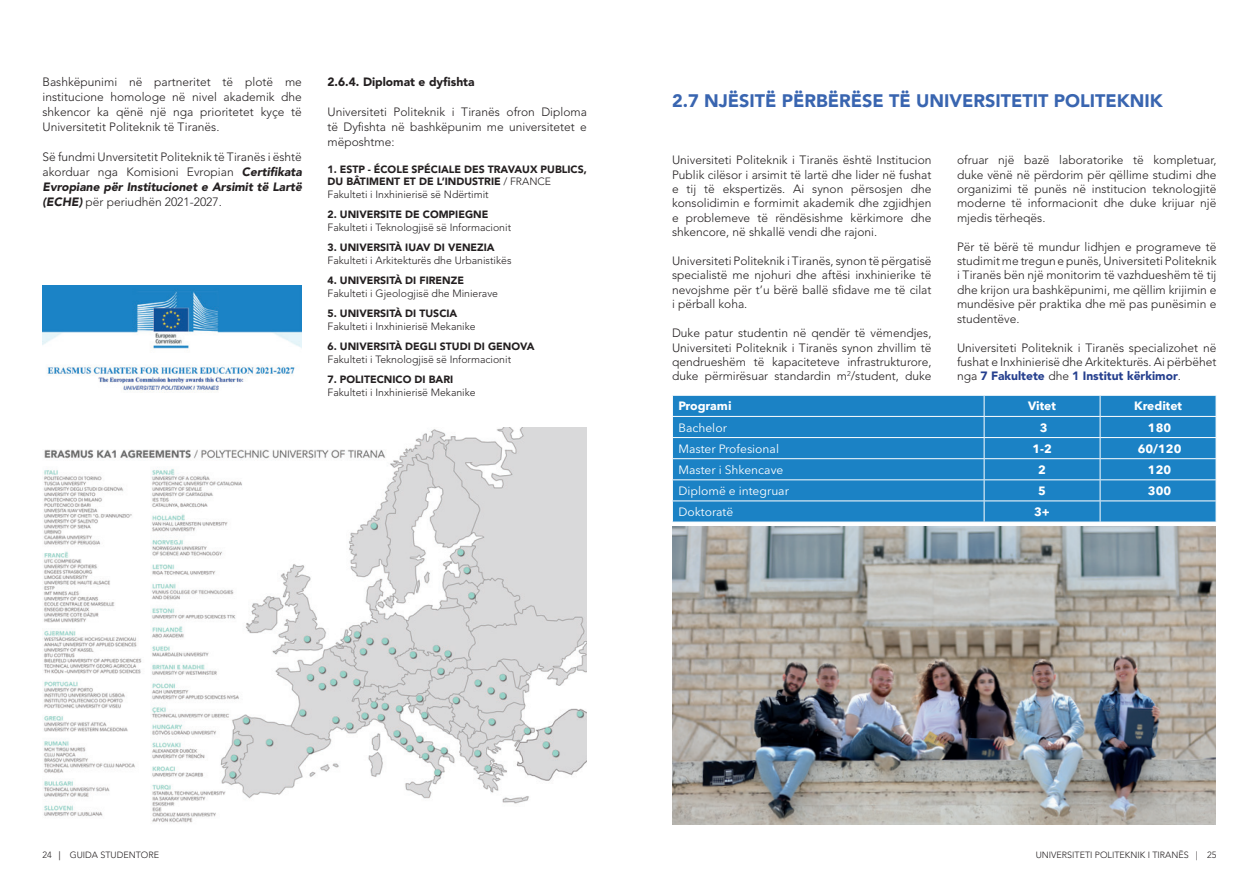
<style>
.page{position:relative;width:1259px;height:893px;background:#fff}
.page>*{position:absolute;margin:0;border:0;box-sizing:border-box;transform-origin:0 0}
.t1{font:900 18px "Avenir LT Std";color:#3965b0}
.t2{font:300 12px/14.4px "Avenir LT Std";color:#231f20;text-align:justify}
.t3{font:12px "Avenir Next LT Pro";color:#fff}
.t4{font:700 12px "Avenir Next LT Pro";color:#fff}
.t5{font:900 12px "Avenir LT Std";color:#231f20}
.t6{font:300 10.5px "Avenir LT Std";color:#231f20}
.t7{font:900 10.5px/12px "Avenir LT Std";color:#231f20}
.t8{font:300 9px "Avenir LT Std";color:#231f20}
.s1{font-weight:900;font-style:italic}
.s2{font-weight:300}
.s3{font-weight:900;color:#253f8e}
.s4{font-family:"Minion Pro";font-weight:400}
</style>
<div class="page">
<img style="left:43px;top:285px;width:259px;height:108px">
<div style="left:673px;top:396px;width:542px;height:126px;background:#1b82c5"></div>
<hr style="left:672px;top:416px;width:312px;height:1px;background:#fff">
<hr style="left:984px;top:416px;width:116px;height:1px;background:#fff">
<hr style="left:1100px;top:416px;width:116px;height:1px;background:#fff">
<hr style="left:672px;top:437px;width:312px;height:1px;background:#fff">
<hr style="left:984px;top:437px;width:116px;height:1px;background:#fff">
<hr style="left:1100px;top:437px;width:116px;height:1px;background:#fff">
<hr style="left:672px;top:458px;width:312px;height:1px;background:#fff">
<hr style="left:984px;top:458px;width:116px;height:1px;background:#fff">
<hr style="left:1100px;top:458px;width:116px;height:1px;background:#fff">
<hr style="left:672px;top:479px;width:312px;height:1px;background:#fff">
<hr style="left:984px;top:479px;width:116px;height:1px;background:#fff">
<hr style="left:1100px;top:479px;width:116px;height:1px;background:#fff">
<hr style="left:672px;top:501px;width:312px;height:1px;background:#fff">
<svg style="left:672px;top:396px;width:1px;height:126px"></svg>
<hr style="left:984px;top:501px;width:116px;height:1px;background:#fff">
<svg style="left:983px;top:396px;width:1px;height:126px"></svg>
<hr style="left:1100px;top:501px;width:116px;height:1px;background:#fff">
<svg style="left:1099px;top:396px;width:1px;height:126px"></svg>
<svg style="left:1215px;top:396px;width:1px;height:126px"></svg>
<img style="left:673px;top:526px;width:542px;height:299px">
<img style="left:43px;top:428px;width:544px;height:395px">
<p class="t2" style="left:43px;top:74px;width:261px;line-height:15px">Bashkëpunimi në partneritet të plotë me institucione homologe në nivel akademik dhe shkencor ka qënë një nga prioritetet kyçe të Universitetit Politeknik të Tiranës.</p>
<p class="t2" style="left:43px;top:149px;width:261px;line-height:15px">Së fundmi Unversitetit Politeknik të Tiranës i është akorduar nga Komisioni Evropian <span class="s1">Certifikata Evropiane për Institucionet e Arsimit të Lartë (ECHE)</span> për periudhën 2021-2027.</p>
<p class="t5" style="left:327px;top:74px;width:149px">2.6.4. Diplomat e dyfishta</p>
<p class="t2" style="left:327px;top:104px;width:261px;line-height:15px">Universiteti Politeknik i Tiranës ofron Diploma të Dyfishta në bashkëpunim me universitetet e mëposhtme:</p>
<p class="t7" style="left:327px;top:163px;width:261px">1. ESTP - ÉCOLE SPÉCIALE DES TRAVAUX PUBLICS,<br>DU BÂTIMENT ET DE L’INDUSTRIE <span class="s2">/ FRANCE</span></p>
<p class="t6" style="left:327px;top:188px;width:163px">Fakulteti i Inxhinierisë së Ndërtimit</p>
<p class="t7" style="left:327px;top:208px;width:162px">2. UNIVERSITE DE COMPIEGNE</p>
<p class="t6" style="left:327px;top:221px;width:185px">Fakulteti i Teknologjisë së Informacionit</p>
<p class="t7" style="left:327px;top:241px;width:169px">3. UNIVERSITÀ IUAV DI VENEZIA</p>
<p class="t6" style="left:327px;top:254px;width:185px">Fakulteti i Arkitekturës dhe Urbanistikës</p>
<p class="t7" style="left:327px;top:274px;width:138px">4. UNIVERSITÀ DI FIRENZE</p>
<p class="t6" style="left:327px;top:287px;width:172px">Fakulteti i Gjeologjisë dhe Minierave</p>
<p class="t7" style="left:327px;top:307px;width:131px">5. UNIVERSITÀ DI TUSCIA</p>
<p class="t6" style="left:327px;top:320px;width:150px">Fakulteti i Inxhinierisë Mekanike</p>
<p class="t7" style="left:327px;top:340px;width:209px">6. UNIVERSITÀ DEGLI STUDI DI GENOVA</p>
<p class="t6" style="left:327px;top:353px;width:185px">Fakulteti i Teknologjisë së Informacionit</p>
<p class="t7" style="left:327px;top:373px;width:127px">7. POLITECNICO DI BARI</p>
<p class="t6" style="left:327px;top:386px;width:150px">Fakulteti i Inxhinierisë Mekanike</p>
<h1 class="t1" style="left:672px;top:90px;width:492px">2.7 NJËSITË PËRBËRËSE TË UNIVERSITETIT POLITEKNIK</h1>
<p class="t2" style="left:957px;top:153px;width:261px">ofruar një bazë laboratorike të kompletuar, duke vënë në përdorim për qëllime studimi dhe organizimi të punës në institucion teknologjitë moderne të informacionit dhe duke krijuar një mjedis tërheqës.</p>
<p class="t2" style="left:957px;top:239px;width:261px">Për të bërë të mundur lidhjen e programeve të studimit me tregun e punës, Universiteti Politeknik i Tiranës bën një monitorim të vazhdueshëm të tij dhe krijon ura bashkëpunimi, me qëllim krijimin e mundësive për praktika dhe më pas punësimin e studentëve.</p>
<p class="t2" style="left:957px;top:340px;width:261px">Universiteti Politeknik i Tiranës specializohet në fushat e Inxhinierisë dhe Arkitekturës. Ai përbëhet nga <span class="s3">7 Fakultete</span> dhe <span class="s3">1 Institut kërkimor</span>.</p>
<p class="t2" style="left:672px;top:153px;width:261px">Universiteti Politeknik i Tiranës është Institucion Publik cilësor i arsimit të lartë dhe lider në fushat e tij të ekspertizës. Ai synon përsosjen dhe konsolidimin e formimit akademik dhe zgjidhjen e problemeve të rëndësishme kërkimore dhe shkencore, në shkallë vendi dhe rajoni.</p>
<p class="t2" style="left:672px;top:254px;width:261px">Universiteti Politeknik i Tiranës, synon të përgatisë specialistë me njohuri dhe aftësi inxhinierike të nevojshme për t’u bërë ballë sfidave me të cilat i përball koha.</p>
<p class="t2" style="left:672px;top:326px;width:261px">Duke patur studentin në qendër të vëmendjes, Universiteti Politeknik i Tiranës synon zhvillim të qendrueshëm të kapaciteteve infrastrukturore, duke përmirësuar standardin m<sup>2</sup>/student, duke</p>
<p class="t4" style="left:678px;top:399px;width:55px">Programi</p>
<p class="t4" style="left:1028px;top:399px;width:29px">Vitet</p>
<p class="t4" style="left:1134px;top:399px;width:49px">Kreditet</p>
<p class="t3" style="left:678px;top:420px;width:50px">Bachelor</p>
<p class="t4" style="left:1039px;top:420px;width:9px">3</p>
<p class="t4" style="left:1148px;top:420px;width:25px">180</p>
<p class="t3" style="left:678px;top:441px;width:102px">Master Profesional</p>
<p class="t4" style="left:1032px;top:441px;width:21px">1-2</p>
<p class="t4" style="left:1137px;top:441px;width:45px">60/120</p>
<p class="t3" style="left:678px;top:462px;width:106px">Master i Shkencave</p>
<p class="t4" style="left:1038px;top:462px;width:9px">2</p>
<p class="t4" style="left:1148px;top:462px;width:25px">120</p>
<p class="t3" style="left:678px;top:484px;width:112px">Diplomë e integruar</p>
<p class="t4" style="left:1038px;top:483px;width:9px">5</p>
<p class="t4" style="left:1148px;top:483px;width:25px">300</p>
<p class="t3" style="left:678px;top:505px;width:56px">Doktoratë</p>
<p class="t4" style="left:1034px;top:504px;width:17px">3+</p>
<p class="t8" style="left:43px;top:850px;width:118px">24 <span class="s4">|</span> GUIDA STUDENTORE</p>
<p class="t8" style="left:1035px;top:850px;width:182px">UNIVERSITETI POLITEKNIK I TIRANËS | 25</p>
</div>
